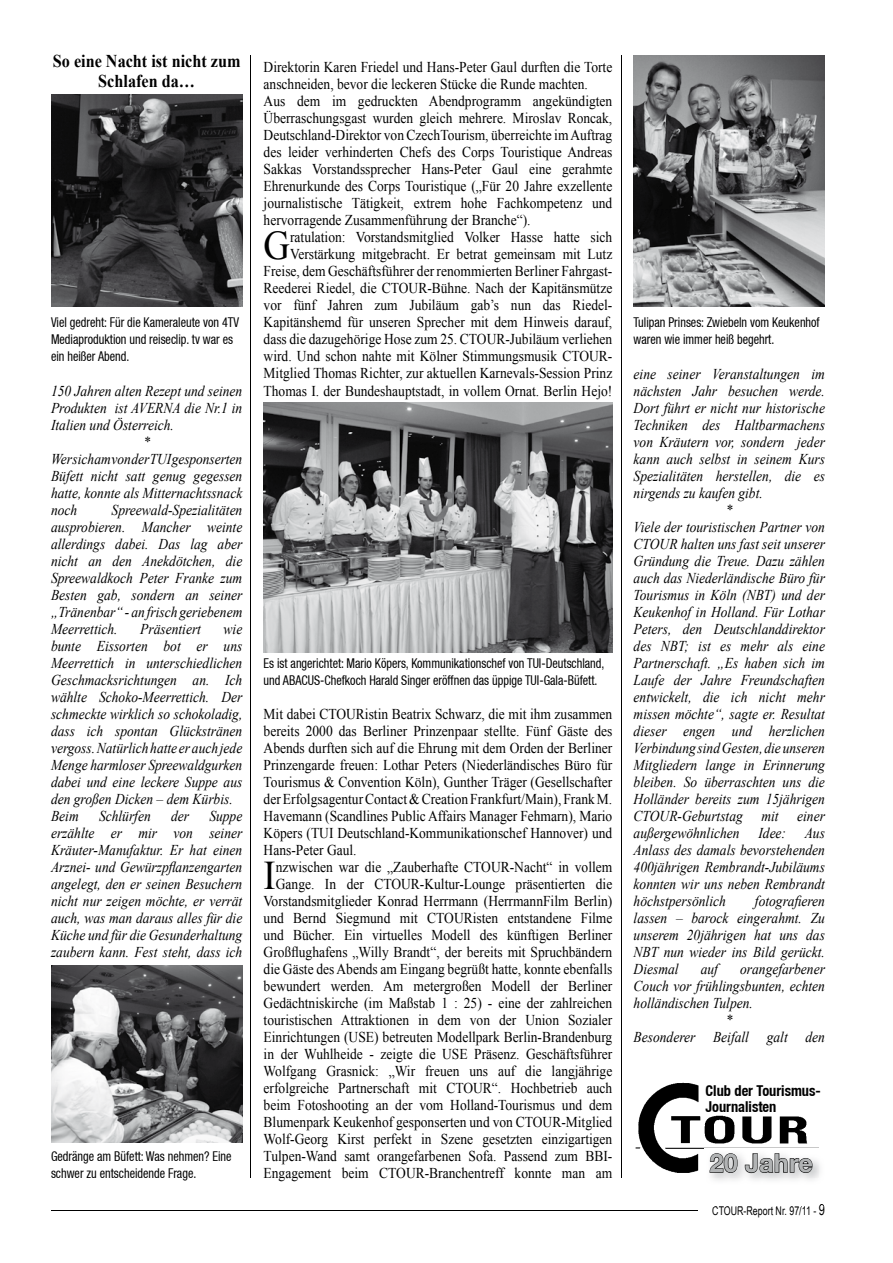
<style>
.page{position:relative;width:893px;height:1263px;background:#fff}
.page>*{position:absolute;margin:0;border:0;box-sizing:border-box;transform-origin:0 0}
.t1{font:40.65px "Times New Roman";color:#000;scale:.9 1}
.t2{font:700 25.5px "Helvetica Neue";color:#b1b3b4}
.t3{font:700 18px/19.5px "Times New Roman";color:#000;text-align:center;scale:.9 1}
.t4{font:15px/17px "Times New Roman";color:#000;text-align:right;scale:.9 1}
.t5{font:italic 15px/17px "Times New Roman";color:#000;text-align:justify;scale:.9 1}
.t6{font:700 condensed 15px/16.4px "Helvetica Neue";color:#000;scale:.96 1}
.t7{font:condensed 13.5px/17px "Helvetica Neue";color:#000;scale:.9 1}
.t8{font:12px "Arial Narrow";color:#000;scale:.9 1}
.s1{font-size:15px}
</style>
<div class="page">
<hr style="left:51px;top:1210px;width:646px;height:1px;background:#000">
<img style="left:634px;top:55px;width:191px;height:251px">
<hr style="left:251px;top:55px;width:1px;height:1123px;background:#000">
<hr style="left:621px;top:55px;width:1px;height:1123px;background:#000">
<img style="left:51px;top:95px;width:191px;height:212px">
<img style="left:51px;top:965px;width:191px;height:177px">
<img style="left:264px;top:403px;width:348px;height:249px">
<img style="left:635px;top:1082px;width:184px;height:91px">
<img style="left:771px;top:1206px;width:39px;height:1px">
<img style="left:714px;top:1206px;width:38px;height:1px">
<img style="left:705px;top:1149px;width:114px;height:29px">
<svg style="left:709px;top:1152px;width:29px;height:21px"></svg>
<svg style="left:744px;top:1153px;width:69px;height:21px"></svg>
<p class="t3" style="left:53px;top:54px;width:210px">So eine Nacht ist nicht zum<br>Schlafen da…</p>
<p class="t7" style="left:51px;top:315px;width:211px">Viel gedreht: Für die Kameraleute von 4TV<br>Mediaproduktion und reiseclip. tv war es ein heißer Abend.</p>
<p class="t5" style="left:51px;top:383px;width:214px">150 Jahren alten Rezept und seinen</p>
<p class="t5" style="left:51px;top:400px;width:214px">Produkten ist AVERNA die Nr.1 in</p>
<p class="t5" style="left:51px;top:417px;width:138px">Italien und Österreich.</p>
<p class="t5" style="left:143px;top:434px;width:9px">*</p>
<p class="t5" style="left:51px;top:451px;width:214px">Wer sich am von der TUI gesponserten</p>
<p class="t5" style="left:51px;top:468px;width:214px">Büfett nicht satt genug gegessen</p>
<p class="t5" style="left:51px;top:485px;width:214px">hatte, konnte als Mitternachtssnack</p>
<p class="t5" style="left:51px;top:502px;width:31px">noch</p>
<p class="t5" style="left:51px;top:502px;width:214px;text-indent:61px">Spreewald-Spezialitäten ausprobieren. Mancher weinte allerdings dabei. Das lag aber nicht an den Anekdötchen, die Spreewaldkoch Peter Franke zum Besten gab, sondern an seiner „Tränenbar“ - an frisch geriebenem Meerrettich.</p>
<p class="t5" style="left:140px;top:622px;width:69px">Präsentiert</p>
<p class="t5" style="left:51px;top:622px;width:214px;text-align:left;text-indent:173px">wie bunte Eissorten bot er uns<br>Meerrettich in unterschiedlichen<br>Geschmacksrichtungen an. Ich wählte Schoko-Meerrettich. Der schmeckte wirklich so schokoladig, dass ich spontan Glückstränen vergoss. Natürlich hatte er auch jede<br>Menge harmloser Spreewaldgurken dabei und eine leckere Suppe aus den großen Dicken – dem Kürbis.<br>Beim</p>
<p class="t5" style="left:99px;top:809px;width:59px">Schlürfen</p>
<p class="t5" style="left:171px;top:809px;width:21px">der</p>
<p class="t5" style="left:51px;top:809px;width:214px;text-indent:158px">Suppe erzählte er mir von seiner Kräuter-Manufaktur. Er hat einen Arznei- und Gewürzpflanzengarten angelegt, den er seinen Besuchern nicht nur zeigen möchte, er verrät auch, was man daraus alles für die Küche und für die Gesunderhaltung zaubern kann. Fest steht, dass ich</p>
<p class="t7" style="left:51px;top:1148px;width:202px">Gedränge am Büfett: Was nehmen? Eine schwer zu entscheidende Frage.</p>
<p class="t4" style="left:264px;top:60px;width:389px;text-align:left">Direktorin Karen Friedel und Hans-Peter Gaul durften die Torte anschneiden, bevor die leckeren Stücke die Runde machten.<br>Aus dem im gedruckten Abendprogramm angekündigten Überraschungsgast wurden gleich mehrere. Miroslav Roncak, Deutschland-Direktor von CzechTourism, überreichte im Auftrag des leider verhinderten Chefs des Corps Touristique Andreas Sakkas Vorstandssprecher Hans-Peter Gaul eine gerahmte Ehrenurkunde des Corps Touristique („Für 20 Jahre exzellente journalistische Tätigkeit, extrem hohe Fachkompetenz und hervorragende Zusammenführung der Branche“).</p>
<h1 class="t1" style="left:264px;top:231px;width:31px">G</h1>
<p class="t4" style="left:264px;top:230px;width:389px">ratulation: Vorstandsmitglied Volker Hasse hatte sich Verstärkung mitgebracht. Er betrat gemeinsam mit Lutz Freise, dem Geschäftsführer der renommierten Berliner Fahrgast-Reederei Riedel, die CTOUR-Bühne. Nach der Kapitänsmütze vor fünf Jahren zum Jubiläum gab’s nun das Riedel-Kapitänshemd für unseren Sprecher mit dem Hinweis darauf, dass die dazugehörige Hose zum 25. CTOUR-Jubiläum verliehen wird. Und schon nahte mit Kölner Stimmungsmusik CTOUR-Mitglied Thomas Richter, zur aktuellen Karnevals-Session Prinz Thomas I. der Bundeshauptstadt, in vollem Ornat. Berlin Hejo!</p>
<p class="t7" style="left:264px;top:655px;width:380px">Es ist angerichtet: Mario Köpers, Kommunikationschef von TUI-Deutschland, und ABACUS-Chefkoch Harald Singer eröffnen das üppige TUI-Gala-Büfett.</p>
<p class="t4" style="left:264px;top:707px;width:389px;text-align:justify">Mit dabei CTOURistin Beatrix Schwarz, die mit ihm zusammen bereits 2000 das Berliner Prinzenpaar stellte. Fünf Gäste des Abends durften sich auf die Ehrung mit dem Orden der Berliner Prinzengarde freuen: Lothar Peters (Niederländisches Büro für Tourismus &amp; Convention Köln), Gunther Träger (Gesellschafter der Erfolgsagentur Contact &amp; Creation Frankfurt/Main), Frank M.<br>Havemann (Scandlines Public Affairs Manager Fehmarn), Mario Köpers (TUI Deutschland-Kommunikationschef Hannover) und Hans-Peter Gaul.</p>
<h1 class="t1" style="left:264px;top:860px;width:15px">I</h1>
<p class="t4" style="left:264px;top:860px;width:389px">nzwischen war die „Zauberhafte CTOUR-Nacht“ in vollem Gange. In der CTOUR-Kultur-Lounge präsentierten die Vorstandsmitglieder Konrad Herrmann (HerrmannFilm Berlin) und Bernd Siegmund mit CTOURisten entstandene Filme und Bücher. Ein virtuelles Modell des künftigen Berliner Großflughafens „Willy Brandt“, der bereits mit Spruchbändern die Gäste des Abends am Eingang begrüßt hatte, konnte ebenfalls bewundert werden. Am metergroßen Modell der Berliner Gedächtniskirche (im Maßstab 1 : 25) - eine der zahlreichen touristischen Attraktionen in dem von der Union Sozialer Einrichtungen (USE) betreuten Modellpark Berlin-Brandenburg in der Wuhlheide - zeigte die USE Präsenz. Geschäftsführer Wolfgang Grasnick: „Wir freuen uns auf die langjährige erfolgreiche Partnerschaft mit CTOUR“. Hochbetrieb auch beim Fotoshooting an der vom Holland-Tourismus und dem Blumenpark Keukenhof gesponserten und von CTOUR-Mitglied Wolf-Georg Kirst perfekt in Szene gesetzten einzigartigen Tulpen-Wand samt orangefarbenen Sofa. Passend zum BBI-Engagement beim CTOUR-Branchentreff konnte man am</p>
<p class="t7" style="left:634px;top:315px;width:208px">Tulipan Prinses: Zwiebeln vom Keukenhof waren wie immer heiß begehrt.</p>
<p class="t5" style="left:634px;top:366px;width:214px">eine seiner Veranstaltungen im</p>
<p class="t5" style="left:634px;top:383px;width:214px">nächsten Jahr besuchen werde.</p>
<p class="t5" style="left:634px;top:400px;width:214px">Dort führt er nicht nur historische</p>
<p class="t5" style="left:634px;top:417px;width:214px">Techniken des Haltbarmachens</p>
<p class="t5" style="left:634px;top:434px;width:214px">von Kräutern vor, sondern jeder</p>
<p class="t5" style="left:634px;top:452px;width:214px">kann auch selbst in seinem Kurs</p>
<p class="t5" style="left:634px;top:469px;width:214px">Spezialitäten herstellen, die es</p>
<p class="t5" style="left:634px;top:486px;width:145px">nirgends zu kaufen gibt.</p>
<p class="t5" style="left:726px;top:503px;width:9px">*</p>
<p class="t5" style="left:634px;top:520px;width:214px">Viele der touristischen Partner von</p>
<p class="t5" style="left:634px;top:537px;width:214px">CTOUR halten uns fast seit unserer</p>
<p class="t5" style="left:634px;top:554px;width:214px">Gründung die Treue. Dazu zählen</p>
<p class="t5" style="left:634px;top:571px;width:214px">auch das Niederländische Büro für</p>
<p class="t5" style="left:634px;top:588px;width:214px">Tourismus in Köln (NBT) und der</p>
<p class="t5" style="left:634px;top:605px;width:214px">Keukenhof in Holland. Für Lothar</p>
<p class="t5" style="left:634px;top:622px;width:214px">Peters, den Deutschlanddirektor</p>
<p class="t5" style="left:634px;top:639px;width:214px">des NBT; ist es mehr als eine</p>
<p class="t5" style="left:634px;top:656px;width:214px">Partnerschaft. „Es haben sich im</p>
<p class="t5" style="left:634px;top:673px;width:214px">Laufe der Jahre Freundschaften</p>
<p class="t5" style="left:634px;top:690px;width:214px">entwickelt, die ich nicht mehr</p>
<p class="t5" style="left:634px;top:707px;width:214px">missen möchte“, sagte er. Resultat</p>
<p class="t5" style="left:634px;top:724px;width:214px">dieser engen und herzlichen</p>
<p class="t5" style="left:634px;top:741px;width:214px">Verbindung sind Gesten, die unseren</p>
<p class="t5" style="left:634px;top:758px;width:214px">Mitgliedern lange in Erinnerung</p>
<p class="t5" style="left:634px;top:775px;width:214px">bleiben. So überraschten uns die</p>
<p class="t5" style="left:634px;top:792px;width:214px">Holländer bereits zum 15jährigen</p>
<p class="t5" style="left:634px;top:809px;width:214px">CTOUR-Geburtstag mit einer</p>
<p class="t5" style="left:634px;top:826px;width:119px">außergewöhnlichen</p>
<p class="t5" style="left:634px;top:826px;width:214px;text-indent:125px">Idee: Aus Anlass des damals bevorstehenden 400jährigen Rembrandt-Jubiläums konnten wir uns neben Rembrandt höchstpersönlich</p>
<p class="t5" style="left:634px;top:892px;width:214px;text-indent:121px">fotografieren lassen – barock eingerahmt. Zu unserem 20jährigen hat uns das NBT nun wieder ins Bild gerückt.<br>Diesmal</p>
<p class="t5" style="left:701px;top:962px;width:21px">auf</p>
<p class="t5" style="left:740px;top:962px;width:96px">orangefarbener</p>
<p class="t5" style="left:634px;top:979px;width:214px">Couch vor frühlingsbunten, echten</p>
<p class="t5" style="left:634px;top:996px;width:134px">holländischen Tulpen.</p>
<p class="t5" style="left:726px;top:1013px;width:9px">*</p>
<p class="t5" style="left:634px;top:1030px;width:214px">Besonderer Beifall galt den</p>
<p class="t6" style="left:705px;top:1082px;width:122px">Club der Tourismus-<br>Journalisten</p>
<h2 class="t2" style="left:710px;top:1153px;width:105px">20 Jahre</h2>
<p class="t8" style="left:712px;top:1206px;width:127px">CTOUR-Report Nr. 97/11 - <span class="s1">9</span></p>
</div>
